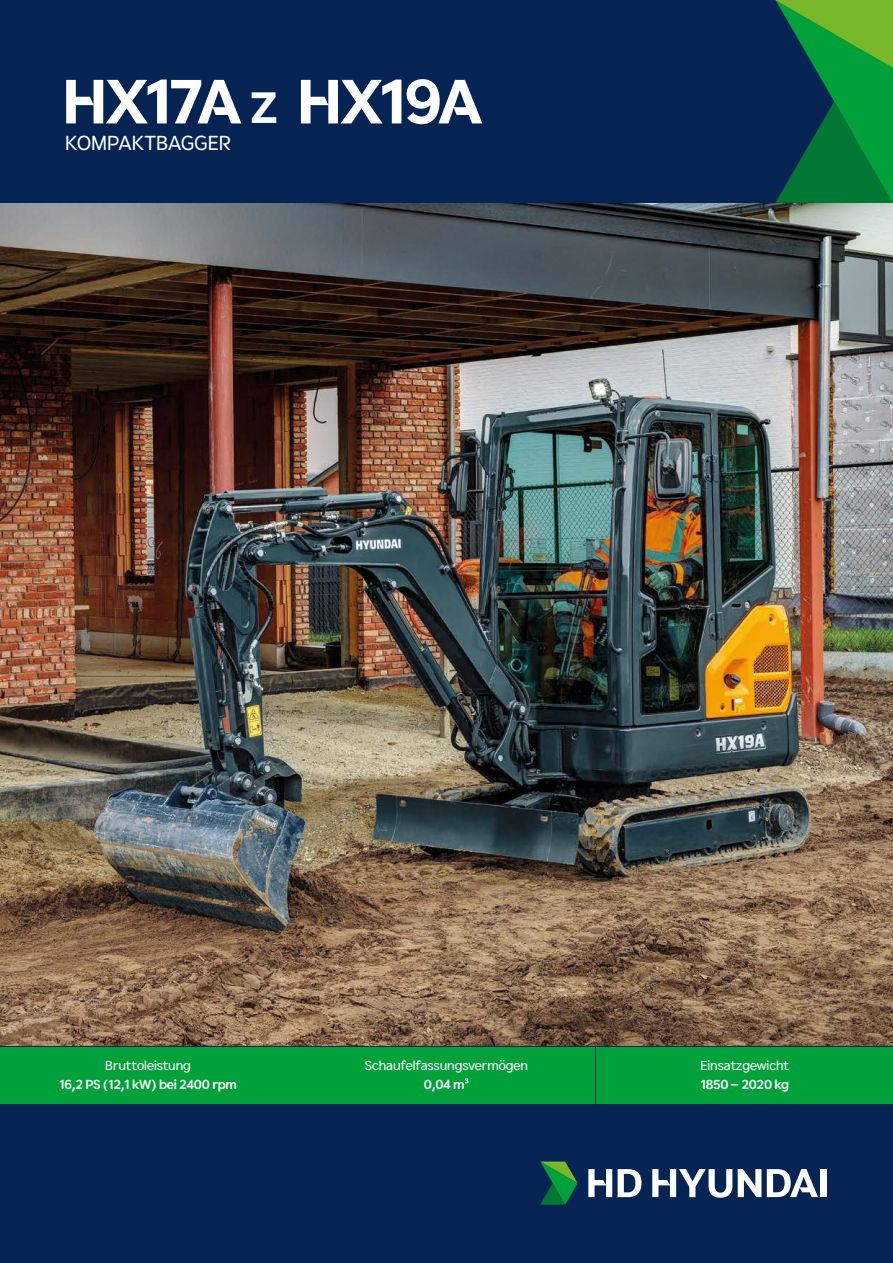
<style>
.page{position:relative;width:893px;height:1263px;background:#fff}
.page>*{position:absolute;margin:0;border:0;box-sizing:border-box;transform-origin:0 0}
.t1{font:60.6px "HD Hyundai Gothic Euro Lg Bd";letter-spacing:-.055em;color:#fff}
.t2{font:20.4px "HD Hyundai Gothic Euro";color:#fff}
.t3{font:13.05px "HD Hyundai Gothic Euro";letter-spacing:-.01em;color:#fff}
.t4{font:700 13.05px "HD Hyundai Gothic Euro";letter-spacing:-.02em;color:#fff}
.s1{font-size:42.6px}
</style>
<div class="page">
<img style="left:0;top:203px;width:893px;height:844px">
<div style="left:0;top:0;width:893px;height:203px;background:#052453"></div>
<div style="left:0;top:1047px;width:893px;height:216px;background:#052453"></div>
<svg style="left:540px;top:1161px;width:38px;height:44px"></svg>
<svg style="left:618px;top:1169px;width:23px;height:28px"></svg>
<svg style="left:588px;top:1169px;width:24px;height:28px"></svg>
<svg style="left:738px;top:1169px;width:23px;height:28px"></svg>
<div style="left:821px;top:1169px;width:6px;height:28px;background:#fff"></div>
<svg style="left:652px;top:1169px;width:80px;height:29px"></svg>
<svg style="left:767px;top:1169px;width:51px;height:28px"></svg>
<div style="left:0;top:1047px;width:296px;height:56px;background:#00a13a"></div>
<div style="left:298px;top:1047px;width:297px;height:56px;background:#00a13a"></div>
<div style="left:597px;top:1047px;width:296px;height:56px;background:#00a13a"></div>
<svg style="left:775px;top:0;width:118px;height:203px"></svg>
<h1 class="t1" style="left:62px;top:60px;width:421px">HX17A <span class="s1">Z</span> HX19A</h1>
<h2 class="t2" style="left:65px;top:130px;width:168px">KOMPAKTBAGGER</h2>
<p class="t3" style="left:105px;top:1057px;width:87px">Bruttoleistung</p>
<p class="t4" style="left:59px;top:1076px;width:179px">16,2 PS (12,1 kW) bei 2400 rpm</p>
<p class="t3" style="left:365px;top:1057px;width:165px">Schaufelfassungsvermögen</p>
<p class="t4" style="left:424px;top:1076px;width:47px">0,04 m³</p>
<p class="t3" style="left:700px;top:1057px;width:90px">Einsatzgewicht</p>
<p class="t4" style="left:700px;top:1076px;width:90px">1850 – 2020 kg</p>
</div>
